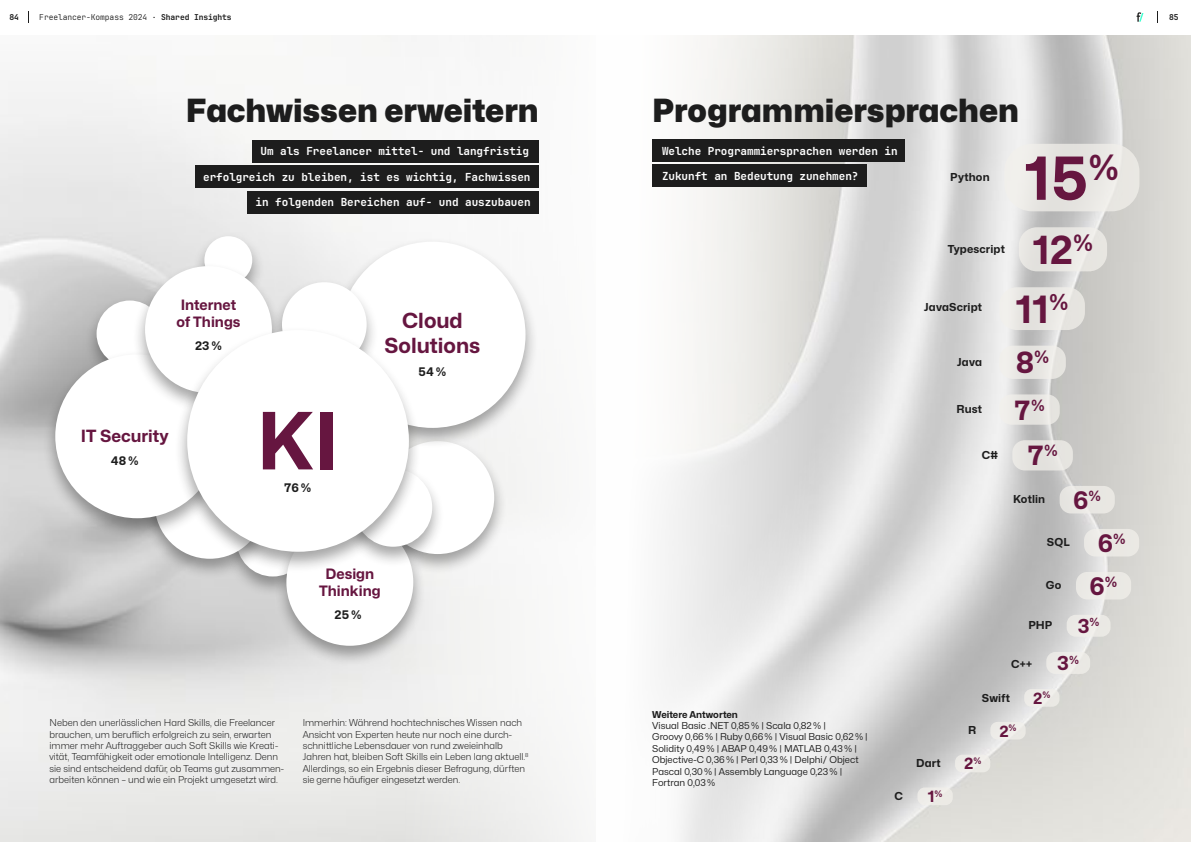
<style>
.page{position:relative;width:1191px;height:842px;background:#fff}
.page>*{position:absolute;margin:0;border:0;box-sizing:border-box;transform-origin:0 0}
.t1{font:700 78.9px "Mona Sans";color:#661640}
.t2{font:700 60px "Mona Sans";color:#661640}
.t3{font:700 39.2px "Mona Sans";color:#661640}
.t4{font:700 38px "Mona Sans";color:#661640}
.t5{font:900 32px "Mona Sans";color:#1d1d1d}
.t6{font:700 29.6px "Mona Sans";color:#661640}
.t7{font:700 26.9px/45.8px "Mona Sans";color:#661640;text-align:center}
.t8{font:700 24.5px "Mona Sans";color:#661640}
.t9{font:700 20.9px/25px "Mona Sans";color:#661640;text-align:center}
.t10{font:700 19.5px/37.2px "Mona Sans";color:#661640}
.t11{font:700 16.9px "Mona Sans";color:#661640}
.t12{font:700 15.7px "Mona Sans";color:#661640}
.t13{font:700 14.4px/17.2px "Mona Sans";color:#661640;text-align:center}
.t14{font:700 14.3px/17.2px "Mona Sans";color:#661640}
.t15{font:700 12px "Mona Sans";letter-spacing:.005em;color:#1d1d1d}
.t16{font:700 11px "Jet Brains Mono";letter-spacing:-.005em;color:#fff}
.t17{font:700 11px "Mona Sans";letter-spacing:.015em;color:#1d1d1d}
.t18{font:300 9.5px/11.3px "Mona Sans";color:#1d1d1d}
.t19{font:9.5px/11.4px "Mona Sans";color:#1d1d1d}
.t20{font:700 9.5px "Mona Sans";color:#1d1d1d}
.t21{font:300 8px "Jet Brains Mono";letter-spacing:-.015em;color:#1d1d1d}
.t22{font:700 8px "Jet Brains Mono";color:#1d1d1d}
.s1{font-weight:700}
</style>
<div class="page">
<img style="left:662px;top:35px;width:529px;height:807px">
<img style="left:0;top:35px;width:581px;height:807px">
<svg style="left:1136px;top:12px;width:7px;height:10px"></svg>
<svg style="left:1157px;top:11px;width:1px;height:12px"></svg>
<svg style="left:28px;top:11px;width:1px;height:12px"></svg>
<div style="left:252px;top:140px;width:287px;height:22px;background:#1d1d1d"></div>
<div style="left:195px;top:165px;width:344px;height:23px;background:#1d1d1d"></div>
<div style="left:247px;top:191px;width:292px;height:22px;background:#1d1d1d"></div>
<div style="left:652px;top:164px;width:215px;height:23px;background:#1d1d1d"></div>
<div style="left:652px;top:139px;width:252px;height:23px;background:#1d1d1d"></div>
<div style="left:1004px;top:144px;width:135px;height:67px;background:#e9e7e2;border-radius:28px"></div>
<div style="left:1018px;top:227px;width:89px;height:44px;background:#e7e5e1;border-radius:18px"></div>
<div style="left:999px;top:287px;width:86px;height:43px;background:#e6e5e1;border-radius:18px"></div>
<div style="left:999px;top:346px;width:66px;height:33px;background:#e7e6e2;border-radius:14px"></div>
<div style="left:999px;top:394px;width:60px;height:31px;background:#e7e5e1;border-radius:12px"></div>
<div style="left:1012px;top:440px;width:60px;height:30px;background:#e5e4e0;border-radius:12px"></div>
<div style="left:1059px;top:486px;width:55px;height:27px;background:#e8e6e2;border-radius:11px"></div>
<div style="left:1084px;top:529px;width:55px;height:27px;background:#eae8e4;border-radius:11px"></div>
<div style="left:1076px;top:572px;width:55px;height:27px;background:#ebe9e4;border-radius:11px"></div>
<div style="left:1066px;top:615px;width:44px;height:22px;background:#f2f0eb;border-radius:9px"></div>
<div style="left:1046px;top:652px;width:44px;height:22px;background:#f2f0eb;border-radius:9px"></div>
<div style="left:1024px;top:689px;width:35px;height:18px;background:#f2f0eb;border-radius:7px"></div>
<div style="left:990px;top:722px;width:35px;height:17px;background:#f2f0eb;border-radius:7px"></div>
<div style="left:955px;top:755px;width:35px;height:17px;background:#f2f0eb;border-radius:7px"></div>
<div style="left:917px;top:787px;width:35px;height:18px;background:#f2f0eb;border-radius:7px"></div>
<div style="left:369px;top:437px;width:137px;height:138px;background:#1d1d1d;opacity:.4"></div>
<div style="left:381px;top:441px;width:113px;height:113px;background:#fff;border-radius:50%"></div>
<div style="left:326px;top:237px;width:212px;height:212px;background:#1d1d1d;opacity:.4"></div>
<div style="left:339px;top:242px;width:186px;height:186px;background:#fff;border-radius:50%"></div>
<div style="left:270px;top:278px;width:109px;height:110px;background:#1d1d1d;opacity:.4"></div>
<div style="left:282px;top:282px;width:85px;height:85px;background:#fff;border-radius:50%"></div>
<div style="left:224px;top:500px;width:98px;height:97px;background:#1d1d1d;opacity:.4"></div>
<div style="left:84px;top:297px;width:91px;height:91px;background:#1d1d1d;opacity:.4"></div>
<div style="left:97px;top:300px;width:66px;height:67px;background:#fff;border-radius:50%"></div>
<div style="left:192px;top:232px;width:73px;height:73px;background:#1d1d1d;opacity:.4"></div>
<div style="left:204px;top:236px;width:48px;height:48px;background:#fff;border-radius:50%"></div>
<div style="left:142px;top:445px;width:135px;height:135px;background:#1d1d1d;opacity:.4"></div>
<div style="left:42px;top:350px;width:189px;height:189px;background:#1d1d1d;opacity:.4"></div>
<div style="left:55px;top:354px;width:164px;height:164px;background:#fff;border-radius:50%"></div>
<div style="left:274px;top:515px;width:152px;height:152px;background:#1d1d1d;opacity:.4"></div>
<div style="left:286px;top:519px;width:127px;height:127px;background:#fff;border-radius:50%"></div>
<div style="left:342px;top:465px;width:103px;height:103px;background:#1d1d1d;opacity:.4"></div>
<div style="left:354px;top:468px;width:78px;height:79px;background:#fff;border-radius:50%"></div>
<div style="left:133px;top:262px;width:151px;height:152px;background:#1d1d1d;opacity:.4"></div>
<div style="left:145px;top:266px;width:127px;height:127px;background:#fff;border-radius:50%"></div>
<div style="left:174px;top:326px;width:247px;height:247px;background:#1d1d1d;opacity:.4"></div>
<div style="left:187px;top:330px;width:222px;height:222px;background:#fff;border-radius:50%"></div>
<p class="t22" style="left:9px;top:11px;width:11px">84</p>
<p class="t21" style="left:39px;top:11px;width:194px">Freelancer-Kompass 2024 ∙ <span class="s1">Shared Insights</span></p>
<p class="t22" style="left:1169px;top:11px;width:11px">85</p>
<h3 class="t5" style="left:186px;top:90px;width:354px">Fachwissen erweitern</h3>
<h3 class="t5" style="left:652px;top:89px;width:368px">Programmiersprachen</h3>
<p class="t16" style="left:260px;top:143px;width:270px">Um als Freelancer mittel- und langfristig</p>
<p class="t16" style="left:203px;top:168px;width:329px">erfolgreich zu bleiben, ist es wichtig, Fachwissen</p>
<p class="t16" style="left:256px;top:194px;width:276px">in folgenden Bereichen auf- und auszubauen</p>
<h3 class="t14" style="left:176px;top:295px;width:65px">Internet of Things</h3>
<p class="t15" style="left:195px;top:338px;width:28px">23%</p>
<h3 class="t11" style="left:81px;top:425px;width:89px">IT Security</h3>
<p class="t15" style="left:111px;top:453px;width:29px">48%</p>
<h1 class="t1" style="left:257px;top:390px;width:84px">KI</h1>
<p class="t15" style="left:284px;top:480px;width:28px">76%</p>
<h3 class="t9" style="left:384px;top:307px;width:97px">Cloud<br>Solutions</h3>
<p class="t15" style="left:418px;top:363px;width:29px">54%</p>
<h3 class="t13" style="left:319px;top:565px;width:63px">Design<br>Thinking</h3>
<p class="t15" style="left:335px;top:607px;width:28px">25%</p>
<p class="t18" style="left:50px;top:717px;width:236px">Neben den unerlässlichen Hard Skills, die Freelancer brauchen, um beruflich erfolgreich zu sein, erwarten immer mehr Auftraggeber auch Soft Skills wie Kreati&shy;vität, Teamfähigkeit oder emotionale Intelligenz. Denn sie sind entscheidend dafür, ob Teams gut zusammen&shy;arbeiten können – und wie ein Projekt umgesetzt wird.</p>
<p class="t18" style="left:303px;top:717px;width:227px">Immerhin: Während hochtechnisches Wissen nach Ansicht von Experten heute nur noch eine durch&shy;schnittliche Lebensdauer von rund zweieinhalb Jahren hat, bleiben Soft Skills ein Leben lang aktuell.<sup>8<br></sup>Allerdings, so ein Ergebnis dieser Befragung, dürften sie gerne häufiger eingesetzt werden.</p>
<p class="t16" style="left:662px;top:142px;width:237px">Welche Programmiersprachen werden in</p>
<p class="t16" style="left:662px;top:168px;width:198px">Zukunft an Bedeutung zunehmen?</p>
<p class="t20" style="left:652px;top:708px;width:87px">Weitere Antworten</p>
<p class="t19" style="left:652px;top:719px;width:217px">Visual Basic .NET 0,85% | Scala 0,82% |<br>Groovy 0,66% | Ruby 0,66% | Visual Basic 0,62% | Solidity 0,49% | ABAP 0,49% | MATLAB 0,43% | Objective-C 0,36% | Perl 0,33% | Delphi/ Object Pascal 0,30% | Assembly Language 0,23% | Fortran 0,03%</p>
<p class="t17" style="left:894px;top:789px;width:10px">C</p>
<h2 class="t2" style="left:1024px;top:139px;width:96px">15<sup>%</sup></h2>
<h3 class="t3" style="left:1032px;top:224px;width:62px">12<sup>%</sup></h3>
<h3 class="t4" style="left:1015px;top:284px;width:54px">11<sup>%</sup></h3>
<h3 class="t6" style="left:1015px;top:343px;width:35px">8<sup>%</sup></h3>
<h3 class="t7" style="left:1014px;top:386px;width:45px">7<sup>%<br></sup>7<sup>%</sup></h3>
<h3 class="t8" style="left:1073px;top:484px;width:29px">6<sup>%</sup></h3>
<h3 class="t8" style="left:1097px;top:527px;width:29px">6<sup>%</sup></h3>
<h3 class="t8" style="left:1089px;top:570px;width:29px">6<sup>%</sup></h3>
<h3 class="t10" style="left:1057px;top:607px;width:44px;text-indent:20px">3<sup>%<br></sup>3<sup>%</sup></h3>
<h3 class="t12" style="left:1033px;top:688px;width:19px">2<sup>%</sup></h3>
<h3 class="t12" style="left:999px;top:721px;width:19px">2<sup>%</sup></h3>
<p class="t17" style="left:950px;top:170px;width:41px">Python</p>
<p class="t17" style="left:947px;top:241px;width:59px">Typescript</p>
<p class="t17" style="left:924px;top:300px;width:60px">JavaScript</p>
<p class="t17" style="left:957px;top:355px;width:26px">Java</p>
<p class="t17" style="left:956px;top:402px;width:27px">Rust</p>
<p class="t17" style="left:981px;top:447px;width:18px">C#</p>
<p class="t17" style="left:1013px;top:491px;width:34px">Kotlin</p>
<p class="t17" style="left:1047px;top:534px;width:24px">SQL</p>
<p class="t17" style="left:1045px;top:577px;width:17px">Go</p>
<p class="t17" style="left:1028px;top:618px;width:25px">PHP</p>
<p class="t17" style="left:1011px;top:657px;width:22px">C++</p>
<p class="t17" style="left:981px;top:691px;width:30px">Swift</p>
<p class="t17" style="left:968px;top:723px;width:10px">R</p>
<p class="t17" style="left:916px;top:756px;width:26px">Dart</p>
<h3 class="t12" style="left:927px;top:786px;width:16px">1<sup>%</sup></h3>
<h3 class="t12" style="left:964px;top:753px;width:19px">2<sup>%</sup></h3>
</div>
